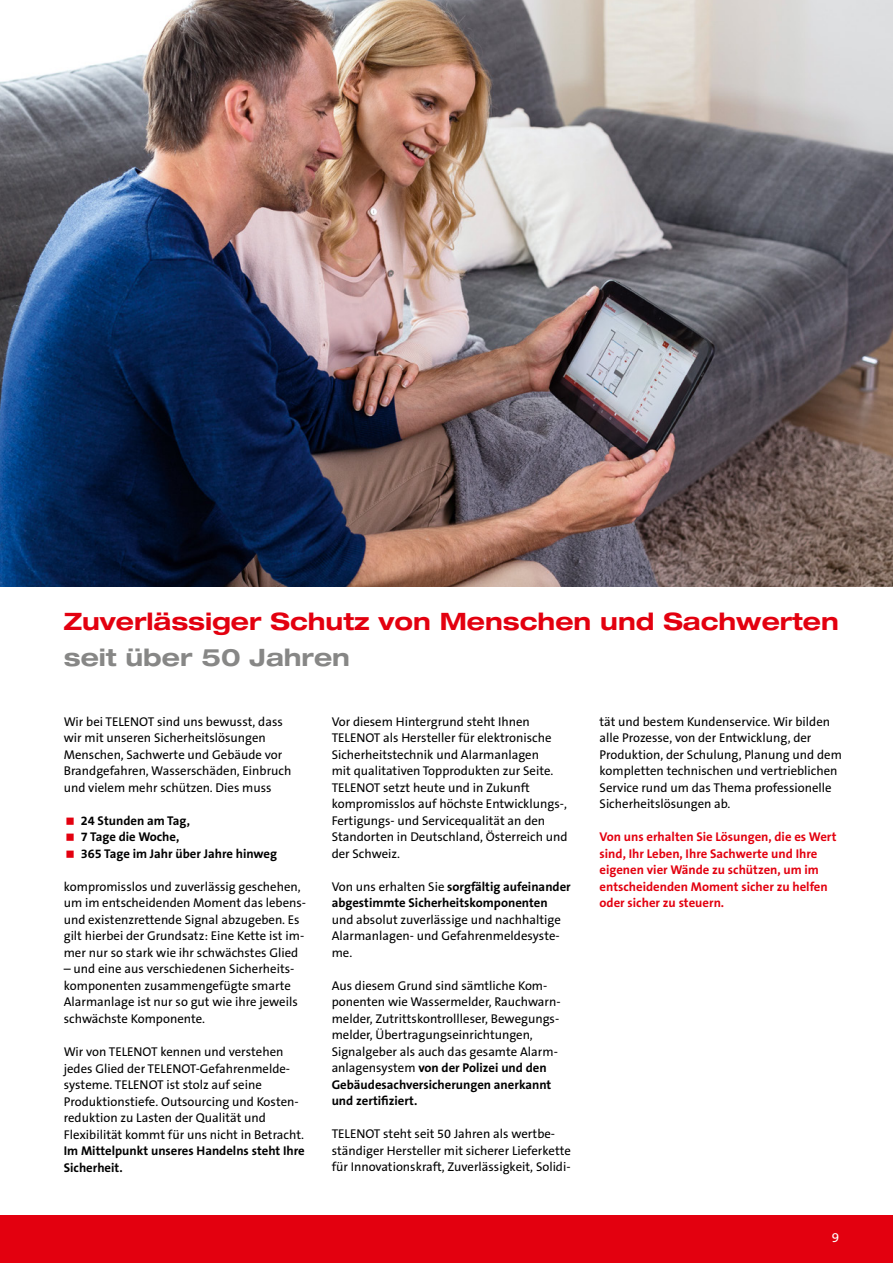
<style>
.page{position:relative;width:893px;height:1263px;background:#fff}
.page>*{position:absolute;margin:0;border:0;box-sizing:border-box;transform-origin:0 0}
.t1{font:700 expanded 24px "Helvetica Neue LT Pro";color:#e3000f}
.t2{font:700 expanded 24px "Helvetica Neue LT Pro";color:#878786}
.t3{font:13.5px "The Sans B Plus W5 Plain";color:#fff}
.t4{font:12.75px/16.5px "The Sans B Plus W5 Plain";color:#000}
.t5{font:700 12.75px/16.5px "The Sans B Plus W7";color:#000}
.t6{font:700 12.75px/16.5px "The Sans B Plus W7";color:#e3000f}
.s1{font-family:"The Sans B Plus W5 Plain";font-weight:400}
</style>
<div class="page">
<div style="left:0;top:1215px;width:893px;height:48px;background:#e3000f"></div>
<img style="left:0;top:0;width:893px;height:587px">
<h1 class="t1" style="left:64px;top:606px;width:777px">Zuverlässiger Schutz von Menschen und Sachwerten</h1>
<h1 class="t2" style="left:64px;top:642px;width:288px">seit über 50 Jahren</h1>
<p class="t4" style="left:64px;top:713px;width:229px">Wir bei TELENOT sind uns bewusst, dass wir mit unseren Sicherheitslösungen Menschen, Sachwerte und Gebäude vor Brandgefahren, Wasserschäden, Einbruch und vielem mehr schützen. Dies muss</p>
<p class="t5" style="left:81px;top:812px;width:198px">24 Stunden am Tag,<br>7 Tage die Woche,<br>365 Tage im Jahr über Jahre hinweg</p>
<p class="t4" style="left:64px;top:878px;width:244px">kompromisslos und zuverlässig geschehen, um im entscheidenden Moment das lebens&shy;und existenzrettende Signal abzugeben. Es gilt hierbei der Grundsatz: Eine Kette ist im&shy;mer nur so stark wie ihr schwächstes Glied</p>
<p class="t4" style="left:64px;top:961px;width:236px">– und eine aus verschiedenen Sicherheits&shy;komponenten zusammengefügte smarte Alarmanlage ist nur so gut wie ihre jeweils schwächste Komponente.</p>
<p class="t4" style="left:64px;top:1043px;width:242px">Wir von TELENOT kennen und verstehen jedes Glied der TELENOT-Gefahrenmelde&shy;systeme. TELENOT ist stolz auf seine Produktionstiefe. Outsourcing und Kosten&shy;reduktion zu Lasten der Qualität und Flexibilität kommt für uns nicht in Betracht.</p>
<p class="t5" style="left:64px;top:1142px;width:243px">Im Mittelpunkt unseres Handelns steht Ihre<br>Sicherheit.</p>
<p class="t4" style="left:332px;top:713px;width:237px">Vor diesem Hintergrund steht Ihnen TELENOT als Hersteller für elektronische Sicherheitstechnik und Alarmanlagen<br>mit qualitativen Topprodukten zur Seite.<br>TELENOT setzt heute und in Zukunft kompromisslos auf höchste Entwicklungs-, Fertigungs- und Servicequalität an den Standorten in Deutschland, Österreich und der Schweiz.</p>
<p class="t5" style="left:332px;top:878px;width:241px"><span class="s1">Von uns erhalten Sie</span> sorgfältig aufeinander abgestimmte Sicherheitskomponenten</p>
<p class="t4" style="left:332px;top:911px;width:231px;text-align:justify">und absolut zuverlässige und nachhaltige Alarmanlagen- und Gefahrenmeldesyste&shy;me.</p>
<p class="t4" style="left:332px;top:977px;width:231px">Aus diesem Grund sind sämtliche Kom&shy;ponenten wie Wassermelder, Rauchwarn&shy;melder, Zutrittskontrollleser, Bewegungs&shy;melder, Übertragungseinrichtungen, Signalgeber als auch das gesamte Alarm-</p>
<p class="t5" style="left:332px;top:1060px;width:221px"><span class="s1">anlagensystem</span> von der Polizei und den<br>Gebäudesachversicherungen anerkannt und zertifiziert.</p>
<p class="t4" style="left:332px;top:1126px;width:241px">TELENOT steht seit 50 Jahren als wertbe&shy;ständiger Hersteller mit sicherer Lieferkette für Innovationskraft, Zuverlässigkeit, Solidi-</p>
<p class="t4" style="left:600px;top:713px;width:244px">tät und bestem Kundenservice. Wir bilden alle Prozesse, von der Entwicklung, der Produktion, der Schulung, Planung und dem kompletten technischen und vertrieblichen Service rund um das Thema professionelle Sicherheitslösungen ab.</p>
<p class="t6" style="left:600px;top:829px;width:238px">Von uns erhalten Sie Lösungen, die es Wert sind, Ihr Leben, Ihre Sachwerte und Ihre eigenen vier Wände zu schützen, um im entscheidenden Moment sicher zu helfen oder sicher zu steuern.</p>
<p class="t3" style="left:832px;top:1229px;width:9px">9</p>
</div>
